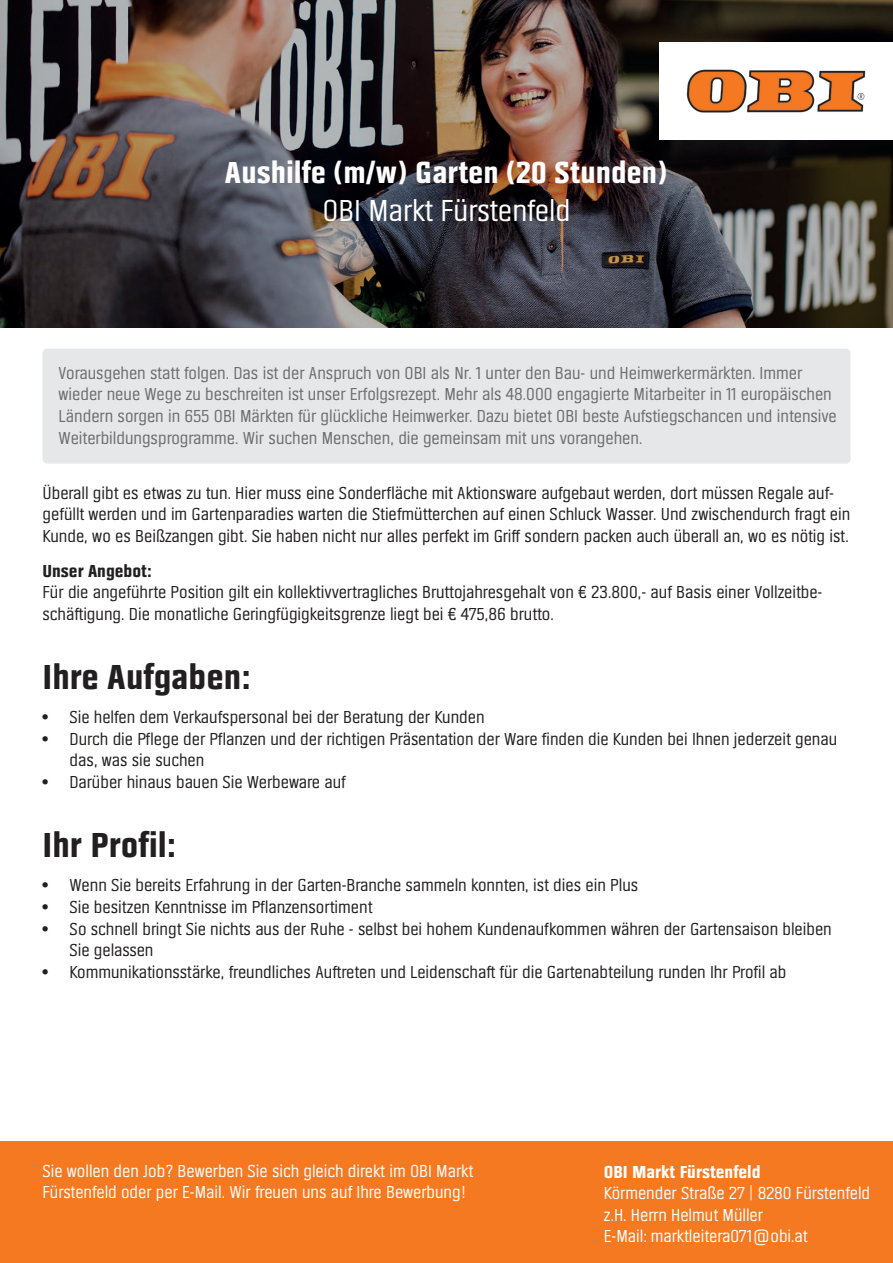
<style>
.page{position:relative;width:893px;height:1263px;background:#fff}
.page>*{position:absolute;margin:0;border:0;box-sizing:border-box;transform-origin:0 0}
.t1{font:700 36px "Obi Sans ML";color:#231f20}
.t2{font:700 31.5px "Obi Sans ML";color:#fff}
.t3{font:31.5px "Obi Sans ML";color:#fff}
.t4{font:18px/21.6px "Obi Sans ML";color:#231f20}
.t5{font:18px/21.6px "Obi Sans ML";color:#6c6d70}
.t6{font:18px/21.6px "Obi Sans ML";color:#fff}
.t7{font:700 18px "Obi Sans ML";color:#fff}
.t8{font:700 18px "Obi Sans ML";color:#231f20}
</style>
<div class="page">
<div style="left:0;top:1142px;width:893px;height:121px;background:#f47921"></div>
<img style="left:0;top:0;width:893px;height:327px">
<svg style="left:751px;top:1185px;width:1px;height:15px"></svg>
<img style="left:659px;top:43px;width:234px;height:97px">
<div style="left:43px;top:349px;width:807px;height:114px;background:#e6e7e9;border-radius:4px"></div>
<h2 class="t2" style="left:225px;top:154px;width:444px">Aushilfe (m/w) Garten (20 Stunden)</h2>
<h2 class="t3" style="left:322px;top:194px;width:249px">OBI Markt Fürstenfeld</h2>
<p class="t5" style="left:59px;top:362px;width:780px">Vorausgehen statt folgen. Das ist der Anspruch von OBI als Nr. 1 unter den Bau- und Heimwerkermärkten. Immer wieder neue Wege zu beschreiten ist unser Erfolgsrezept. Mehr als 48.000 engagierte Mitarbeiter in 11 europäischen Ländern sorgen in 655 OBI Märkten für glückliche Heimwerker. Dazu bietet OBI beste Aufstiegschancen und intensive Weiterbildungsprogramme. Wir suchen Menschen, die gemeinsam mit uns vorangehen.</p>
<p class="t4" style="left:43px;top:482px;width:809px">Überall gibt es etwas zu tun. Hier muss eine Sonderfläche mit Aktionsware aufgebaut werden, dort müssen Regale auf&shy;gefüllt werden und im Gartenparadies warten die Stiefmütterchen auf einen Schluck Wasser. Und zwischendurch fragt ein<br>Kunde, wo es Beißzangen gibt. Sie haben nicht nur alles perfekt im Griff sondern packen auch überall an, wo es nötig ist.</p>
<p class="t8" style="left:43px;top:560px;width:111px">Unser Angebot:</p>
<p class="t4" style="left:43px;top:582px;width:781px">Für die angeführte Position gilt ein kollektivvertragliches Bruttojahresgehalt von € 23.800,- auf Basis einer Vollzeitbe&shy;schäftigung. Die monatliche Geringfügigkeitsgrenze liegt bei € 475,86 brutto.</p>
<h1 class="t1" style="left:43px;top:656px;width:209px">Ihre Aufgaben:</h1>
<p class="t4" style="left:43px;top:707px;width:444px">• Sie helfen dem Verkaufspersonal bei der Beratung der Kunden</p>
<p class="t4" style="left:70px;top:728px;width:769px;text-indent:-27px">• Durch die Pflege der Pflanzen und der richtigen Präsentation der Ware finden die Kunden bei Ihnen jederzeit genau das, was sie suchen</p>
<p class="t4" style="left:43px;top:772px;width:305px">• Darüber hinaus bauen Sie Werbeware auf</p>
<h1 class="t1" style="left:43px;top:825px;width:135px">Ihr Profil:</h1>
<p class="t4" style="left:43px;top:875px;width:597px">• Wenn Sie bereits Erfahrung in der Garten-Branche sammeln konnten, ist dies ein Plus</p>
<p class="t4" style="left:43px;top:896px;width:331px">• Sie besitzen Kenntnisse im Pflanzensortiment</p>
<p class="t4" style="left:70px;top:918px;width:764px;text-indent:-27px">• So schnell bringt Sie nichts aus der Ruhe - selbst bei hohem Kundenaufkommen währen der Gartensaison bleiben<br>Sie gelassen</p>
<p class="t4" style="left:43px;top:961px;width:745px">• Kommunikationsstärke, freundliches Auftreten und Leidenschaft für die Gartenabteilung runden Ihr Profil ab</p>
<p class="t6" style="left:43px;top:1160px;width:432px">Sie wollen den Job? Bewerben Sie sich gleich direkt im OBI Markt<br>Fürstenfeld oder per E-Mail. Wir freuen uns auf Ihre Bewerbung!</p>
<p class="t7" style="left:604px;top:1161px;width:158px">OBI Markt Fürstenfeld</p>
<p class="t6" style="left:604px;top:1183px;width:268px">Körmender Straße 27 8280 Fürstenfeld z.H. Herrn Helmut Müller<br>E-Mail: marktleitera071@obi.at</p>
</div>
